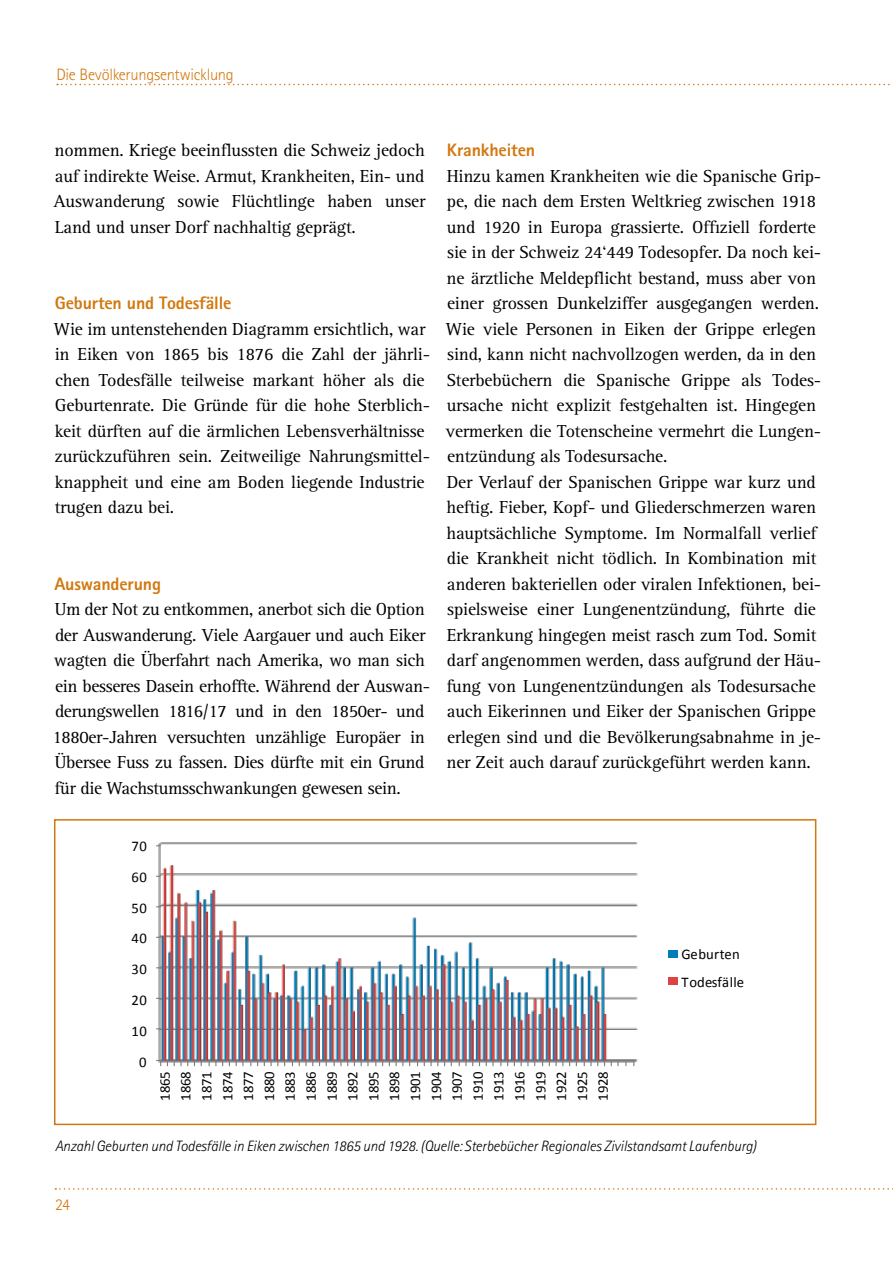
<style>
.page{position:relative;width:893px;height:1263px;background:#fff}
.page>*{position:absolute;margin:0;border:0;box-sizing:border-box;transform-origin:0 0}
.t1{font:18px/25.5px "Rotis Serif";letter-spacing:-.01em;color:#000}
.t2{font:800 18px "Rotis Sans Serif";letter-spacing:-.01em;color:#d2780e}
.t3{font:300 16.5px "Rotis Sans Serif";letter-spacing:-.02em;color:#d2780e}
.t4{font:italic 300 15px "Rotis Sans Serif";letter-spacing:-.01em;color:#000}
.t5{font:14.7px/20.9px "Calibri";letter-spacing:.03em;color:#000;text-align:justify}
.t6{font:14.7px/27.3px "Calibri";letter-spacing:.01em;color:#000}
</style>
<div class="page">
<svg style="left:57px;top:84px;width:836px;height:1px"></svg>
<svg style="left:55px;top:1188px;width:838px;height:2px"></svg>
<svg style="left:156px;top:842px;width:522px;height:225px"></svg>
<div style="left:54px;top:819px;width:762px;height:306px;border:2px solid #d2780e"></div>
<p class="t3" style="left:56px;top:64px;width:179px">Die Bevölkerungsentwicklung</p>
<p class="t1" style="left:53px;top:138px;width:374px;text-align:justify">nommen. Kriege beeinflussten die Schweiz jedoch auf indirekte Weise. Armut, Krankheiten, Ein- und Auswanderung sowie Flüchtlinge haben unser Land und unser Dorf nachhaltig geprägt.</p>
<p class="t2" style="left:55px;top:292px;width:178px">Geburten und Todesfälle</p>
<p class="t1" style="left:54px;top:316px;width:378px">Wie im untenstehenden Diagramm ersichtlich, war in Eiken von 1865 bis 1876 die Zahl der jährli&shy;chen Todesfälle teilweise markant höher als die Geburtenrate. Die Gründe für die hohe Sterblich&shy;keit dürften auf die ärmlichen Lebensverhältnisse zurückzuführen sein. Zeitweilige Nahrungsmittel&shy;knappheit und eine am Boden liegende Industrie trugen dazu bei.</p>
<p class="t2" style="left:54px;top:572px;width:108px">Auswanderung</p>
<p class="t1" style="left:53px;top:597px;width:379px">Um der Not zu entkommen, anerbot sich die Option der Auswanderung. Viele Aargauer und auch Eiker wagten die Überfahrt nach Amerika, wo man sich ein besseres Dasein erhoffte. Während der Auswan&shy;derungswellen 1816/17 und in den 1850er- und 1880er-Jahren versuchten unzählige Europäer in Übersee Fuss zu fassen. Dies dürfte mit ein Grund für die Wachstumsschwankungen gewesen sein.</p>
<p class="t2" style="left:447px;top:138px;width:90px">Krankheiten</p>
<p class="t1" style="left:446px;top:163px;width:377px">Hinzu kamen Krankheiten wie die Spanische Grip&shy;pe, die nach dem Ersten Weltkrieg zwischen 1918 und 1920 in Europa grassierte. Offiziell forderte sie in der Schweiz 24‘449 Todesopfer. Da noch kei&shy;ne ärztliche Meldepflicht bestand, muss aber von einer grossen Dunkelziffer ausgegangen werden.<br>Wie viele Personen in Eiken der Grippe erlegen sind, kann nicht nachvollzogen werden, da in den Sterbebüchern die Spanische Grippe als Todes&shy;ursache nicht explizit festgehalten ist. Hingegen vermerken die Totenscheine vermehrt die Lungen&shy;entzündung als Todesursache.<br>Der Verlauf der Spanischen Grippe war kurz und heftig. Fieber, Kopf- und Gliederschmerzen waren hauptsächliche Symptome. Im Normalfall verlief die Krankheit nicht tödlich. In Kombination mit anderen bakteriellen oder viralen Infektionen, bei&shy;spielsweise einer Lungenentzündung, führte die Erkrankung hingegen meist rasch zum Tod. Somit darf angenommen werden, dass aufgrund der Häu&shy;fung von Lungenentzündungen als Todesursache auch Eikerinnen und Eiker der Spanischen Grippe erlegen sind und die Bevölkerungsabnahme in je&shy;ner Zeit auch darauf zurückgeführt werden kann.</p>
<p class="t5" style="left:131px;top:836px;width:17px">70</p>
<p class="t5" style="left:131px;top:866px;width:17px">60</p>
<p class="t5" style="left:131px;top:897px;width:17px">50</p>
<p class="t5" style="left:131px;top:928px;width:17px">40</p>
<p class="t5" style="left:131px;top:959px;width:17px">30</p>
<p class="t5" style="left:131px;top:990px;width:17px">20</p>
<p class="t5" style="left:131px;top:1020px;width:17px">10</p>
<p class="t5" style="left:139px;top:1051px;width:9px">0</p>
<p class="t6" style="left:681px;top:941px;width:64px">Geburten<br>Todesfälle</p>
<p class="t5" style="left:154px;top:1101px;width:32px;rotate:-90deg">1865<br>1868<br>1871<br>1874<br>1877<br>1880<br>1883<br>1886<br>1889<br>1892<br>1895<br>1898<br>1901<br>1904<br>1907<br>1910<br>1913<br>1916<br>1919<br>1922<br>1925<br>1928</p>
<p class="t4" style="left:55px;top:1137px;width:703px">Anzahl Geburten und Todesfälle in Eiken zwischen 1865 und 1928. (Quelle: Sterbebücher Regionales Zivilstandsamt Laufenburg)</p>
<p class="t3" style="left:55px;top:1195px;width:16px">24</p>
</div>
